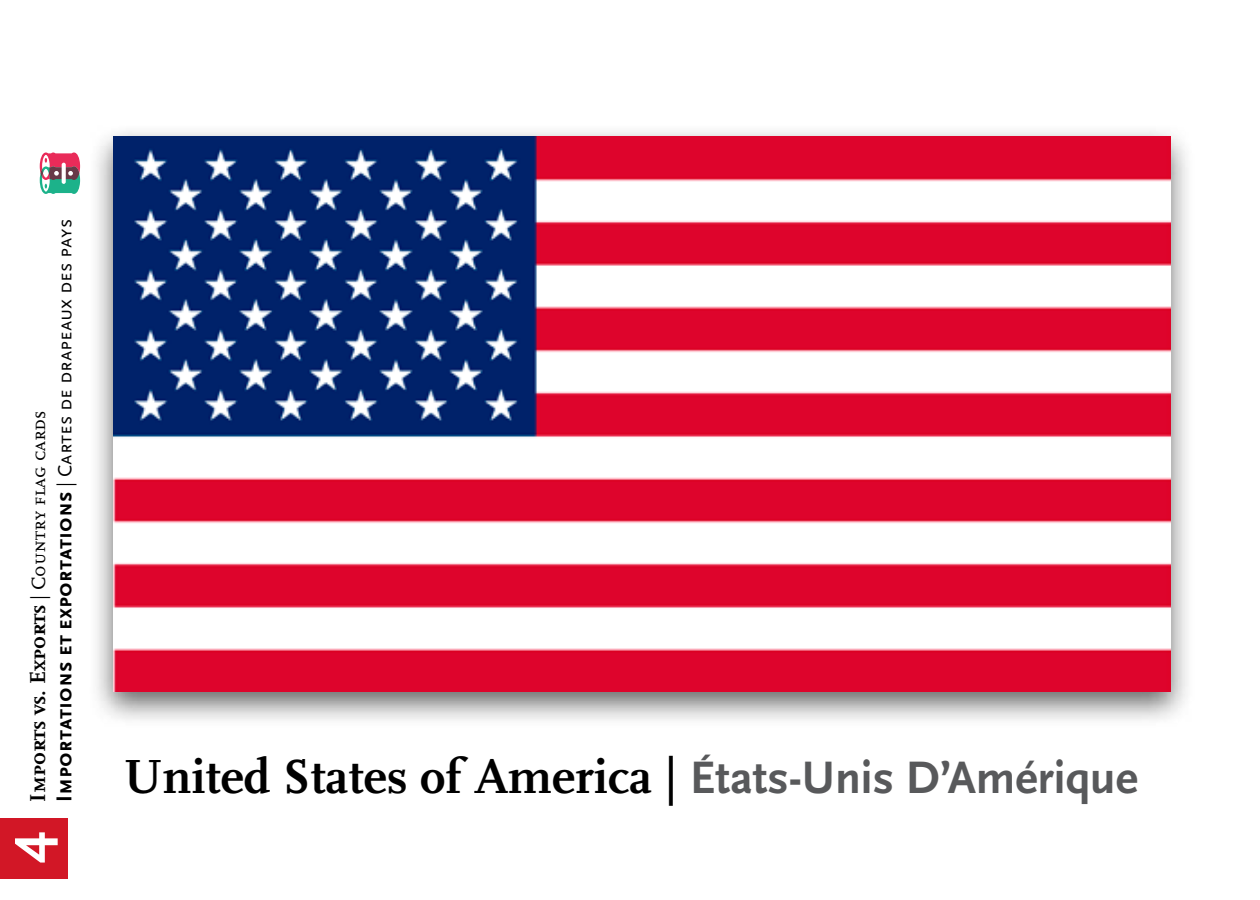
<style>
.page{position:relative;width:1260px;height:900px;background:#fff}
.page>*{position:absolute;margin:0;border:0;box-sizing:border-box;transform-origin:0 0}
.t1{font:700 60px "Scala Sans";color:#fff}
.t2{font:700 50px "Scala LF";color:#000}
.t3{font:700 22.5px "Scala Sans Caps";color:#000}
.t4{font:700 22.5px "Scala Caps";color:#000}
.s1{font-family:"Scala Caps";font-weight:400;font-size:20px}
.s2{font-weight:400;font-size:20px}
.s3{font-family:"Scala Sans";font-size:47.5px;color:#58595b}
</style>
<div class="page">
<div style="left:0;top:818px;width:68px;height:60px;background:#d21726"></div>
<svg style="left:40px;top:152px;width:40px;height:42px;background:#978488"></svg>
<svg style="left:62px;top:163px;width:4px;height:21px"></svg>
<div style="left:88px;top:123px;width:1107px;height:605px;background:#000;opacity:.6"></div>
<img style="left:113px;top:137px;width:1057px;height:555px">
<p class="t3" style="left:52px;top:802px;width:584px;rotate:-90deg">Importations et exportations <span class="s1">|</span> <span class="s2">Cartes de drapeaux des pays</span></p>
<p class="t4" style="left:25px;top:802px;width:392px;rotate:-90deg">Imports vs. Exports <span class="s2">| Country flag cards</span></p>
<h1 class="t1" style="left:-7px;top:863px;width:33px;rotate:-90deg">4</h1>
<h2 class="t2" style="left:124px;top:748px;width:1016px">United States of America | <span class="s3">États-Unis D’Amérique</span></h2>
</div>
